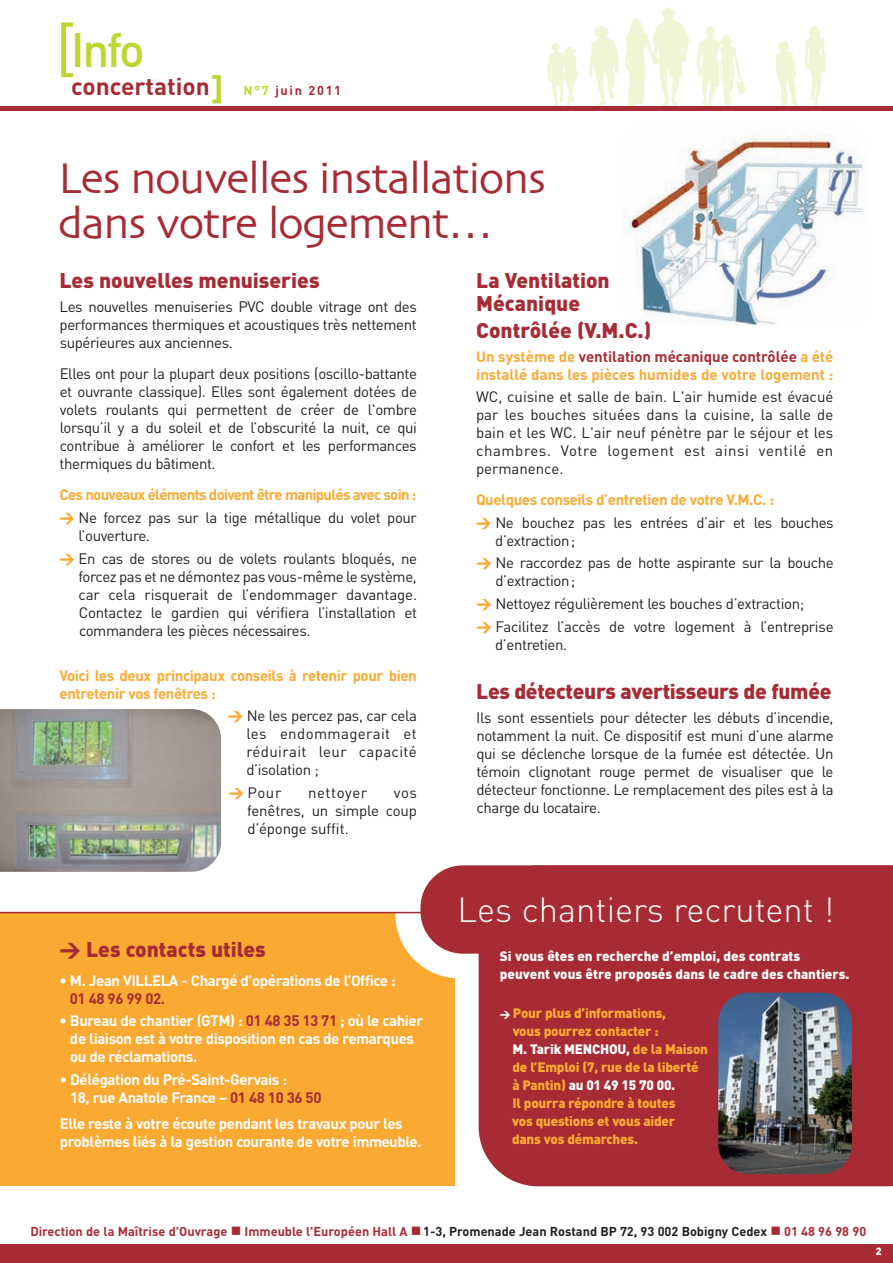
<style>
.page{position:relative;width:893px;height:1263px;background:#fff}
.page>*{position:absolute;margin:0;border:0;box-sizing:border-box;transform-origin:0 0}
.t1{font:63.6px "DIN";color:#bed630;scale:1.05 1}
.t2{font:500 47.7px "DIN";color:#bed630}
.t3{font:45px/45px "Skia";letter-spacing:-.03em;color:#a72b35}
.t4{font:300 34.5px "DIN";color:#fff}
.t5{font:700 33px "DIN";color:#bed630}
.t6{font:700 24px "DIN";color:#a72b35}
.t7{font:900 21px/22.5px "DIN";color:#a72b35}
.t8{font:15px/18px "DIN";letter-spacing:-.025em;color:#231f20;text-align:justify}
.t9{font:700 15px/18px "DIN";letter-spacing:-.03em;color:#fff}
.t10{font:700 15px/18px "DIN";letter-spacing:-.025em;color:#faaa33}
.t11{font:700 15px/22.4px "DIN";letter-spacing:-.05em;color:#faaa33}
.t12{font:700 15px/18px "DIN";color:#faaa33}
.t13{font:700 15px "DIN";letter-spacing:-.03em;color:#a72b35}
.t14{font:15px "DIN";letter-spacing:.04em;color:#231f20}
.t15{font:900 13.5px/18px "DIN";letter-spacing:-.015em;color:#faaa33}
.t16{font:900 13.5px/18px "DIN";color:#fff}
.t17{font:700 12.75px "DIN";color:#a72b35}
.t18{font:700 12.75px "DIN";letter-spacing:.13em;color:#a72b35}
.t19{font:900 10.5px "DIN";color:#fff}
.s1{color:#bed630}
.s2{font-weight:900}
.s3{font-weight:400;color:#231f20}
.s4{font-weight:900;color:#faaa33}
.s5{color:#a72b35}
.s6{font-size:10.5px;color:#fff}
.s7{color:#fff}
.s8{color:#231f20}
</style>
<div class="page">
<div style="left:0;top:912px;width:455px;height:274px;background:#faaa33"></div>
<svg style="left:395px;top:911px;width:84px;height:67px;fill:#fff"></svg>
<svg style="left:589px;top:8px;width:237px;height:98px"></svg>
<svg style="left:548px;top:43px;width:30px;height:63px"></svg>
<div style="left:0;top:106px;width:893px;height:5px;background:#a72b35"></div>
<div style="left:0;top:1244px;width:893px;height:19px;background:#a72b35"></div>
<hr style="left:0;top:912px;width:767px;height:1px;background:#a72b35">
<img style="left:0;top:709px;width:221px;height:163px">
<img style="left:623px;top:136px;width:242px;height:190px">
<div style="left:479px;top:954px;width:414px;height:232px;background:#a72b35"></div>
<div style="left:420px;top:865px;width:473px;height:89px;background:#a72b35"></div>
<img style="left:718px;top:993px;width:134px;height:181px">
<h1 class="t1" style="left:55px;top:13px;width:21px">[</h1>
<h2 class="t2" style="left:71px;top:22px;width:75px">Info</h2>
<h3 class="t6" style="left:71px;top:73px;width:140px">concertation</h3>
<h3 class="t5" style="left:211px;top:70px;width:14px">]</h3>
<p class="t18" style="left:244px;top:83px;width:99px"><span class="s1">N°7</span> juin 2011</p>
<h3 class="t3" style="left:58px;top:158px;width:490px">Les nouvelles installations dans votre logement…</h3>
<h3 class="t7" style="left:60px;top:270px;width:262px">Les nouvelles menuiseries</h3>
<p class="t8" style="left:60px;top:298px;width:359px">Les nouvelles menuiseries PVC double vitrage ont des performances thermiques et acoustiques très nettement supérieures aux anciennes.</p>
<p class="t8" style="left:60px;top:365px;width:359px">Elles ont pour la plupart deux positions (oscillo-battante et ouvrante classique). Elles sont également dotées de volets roulants qui permettent de créer de l'ombre lorsqu’il y a du soleil et de l’obscurité la nuit, ce qui contribue à améliorer le confort et les performances thermiques du bâtiment.</p>
<p class="t11" style="left:59px;top:484px;width:359px">Ces nouveaux éléments doivent être manipulés avec soin : <span class="s2">&gt;</span> <span class="s3">Ne forcez pas sur la tige métallique du volet pour</span></p>
<p class="t8" style="left:60px;top:524px;width:359px;line-height:22.8px;text-indent:19px">l’ouverture.<br><span class="s4">&gt;</span> En cas de stores ou de volets roulants bloqués, ne</p>
<p class="t8" style="left:79px;top:567px;width:340px">forcez pas et ne démontez pas vous-même le système, car cela risquerait de l’endommager davantage.<br>Contactez le gardien qui vérifiera l’installation et commandera les pièces nécessaires.</p>
<p class="t10" style="left:60px;top:666px;width:359px">Voici les deux principaux conseils à retenir pour bien entretenir vos fenêtres :</p>
<p class="t8" style="left:246px;top:707px;width:172px;text-indent:-19px"><span class="s4">&gt;</span> Ne les percez pas, car cela les endommagerait et réduirait leur capacité d’isolation ;</p>
<p class="t8" style="left:229px;top:784px;width:54px"><span class="s4">&gt;</span> Pour</p>
<p class="t14" style="left:308px;top:784px;width:61px">nettoyer</p>
<p class="t8" style="left:247px;top:784px;width:171px;text-indent:147px">vos fenêtres, un simple coup d’éponge suffit.</p>
<h3 class="t7" style="left:60px;top:939px;width:208px">&gt; Les contacts utiles</h3>
<p class="t9" style="left:60px;top:972px;width:338px">• M. Jean VILLELA - Chargé d’opérations de l’Office :</p>
<p class="t13" style="left:70px;top:990px;width:97px">01 48 96 99 02.</p>
<p class="t9" style="left:70px;top:1012px;width:355px;text-indent:-10px">• Bureau de chantier (GTM) : <span class="s5">01 48 35 13 71</span> ; où le cahier de liaison est à votre disposition en cas de remarques ou de réclamations.</p>
<p class="t9" style="left:70px;top:1070px;width:253px;text-indent:-10px">• Délégation du Pré-Saint-Gervais :<br>18, rue Anatole France – <span class="s5">01 48 10 36 50</span></p>
<p class="t9" style="left:60px;top:1115px;width:363px">Elle reste à votre écoute pendant les travaux pour les problèmes liés à la gestion courante de votre immeuble.</p>
<h3 class="t7" style="left:476px;top:270px;width:135px">La Ventilation<br>Mécanique</h3>
<h3 class="t7" style="left:476px;top:319px;width:176px">Contrôlée (V.M.C.)</h3>
<p class="t12" style="left:476px;top:348px;width:359px">Un système de <span class="s5">ventilation mécanique contrôlée</span> a été installé dans les pièces humides de votre logement :</p>
<p class="t8" style="left:476px;top:388px;width:359px">WC, cuisine et salle de bain. L'air humide est évacué par les bouches situées dans la cuisine, la salle de bain et les WC. L'air neuf pénètre par le séjour et les chambres. Votre logement est ainsi ventilé en permanence.</p>
<p class="t10" style="left:476px;top:489px;width:359px;line-height:22.5px">Quelques conseils d’entretien de votre V.M.C. :<br><span class="s2">&gt;</span> <span class="s3">Ne bouchez pas les entrées d’air et les bouches</span></p>
<p class="t8" style="left:476px;top:529px;width:359px;line-height:22.8px;text-indent:19px">d’extraction;<br><span class="s4">&gt;</span> Ne raccordez pas de hotte aspirante sur la bouche</p>
<p class="t8" style="left:476px;top:570px;width:359px;line-height:22.8px;text-align:left;text-indent:19px">d’extraction;<br><span class="s4">&gt;</span> Nettoyez régulièrement les bouches d’extraction;<br><span class="s4">&gt;</span> Facilitez l’accès de votre logement à l’entreprise</p>
<p class="t8" style="left:495px;top:636px;width:74px">d’entretien.</p>
<h3 class="t7" style="left:476px;top:681px;width:357px">Les détecteurs avertisseurs de fumée</h3>
<p class="t8" style="left:476px;top:709px;width:359px">Ils sont essentiels pour détecter les débuts d’incendie, notamment la nuit. Ce dispositif est muni d’une alarme qui se déclenche lorsque de la fumée est détectée. Un témoin clignotant rouge permet de visualiser que le détecteur fonctionne. Le remplacement des piles est à la charge du locataire.</p>
<h3 class="t4" style="left:457px;top:890px;width:378px">Les chantiers recrutent !</h3>
<p class="t16" style="left:500px;top:947px;width:351px">Si vous êtes en recherche d’emploi, des contrats peuvent vous être proposés dans le cadre des chantiers.</p>
<p class="t15" style="left:512px;top:1004px;width:197px;text-indent:-12px"><span class="s6">&gt;</span> Pour plus d’informations,<br>vous pourrez contacter :<br><span class="s7">M. Tarik MENCHOU,</span> de la Maison de l’Emploi (7, rue de la liberté à Pantin) <span class="s7">au 01 49 15 70 00.<br></span>Il pourra répondre à toutes<br>vos questions et vous aider<br>dans vos démarches.</p>
<p class="t17" style="left:30px;top:1224px;width:837px">Direction de la Maîtrise d'Ouvrage ■ Immeuble l'Européen Hall A ■<span class="s8">1-3, Promenade Jean Rostand BP 72, 93 002 Bobigny Cedex</span> ■ 01 48 96 98 90</p>
<p class="t19" style="left:876px;top:1245px;width:7px">2</p>
</div>
